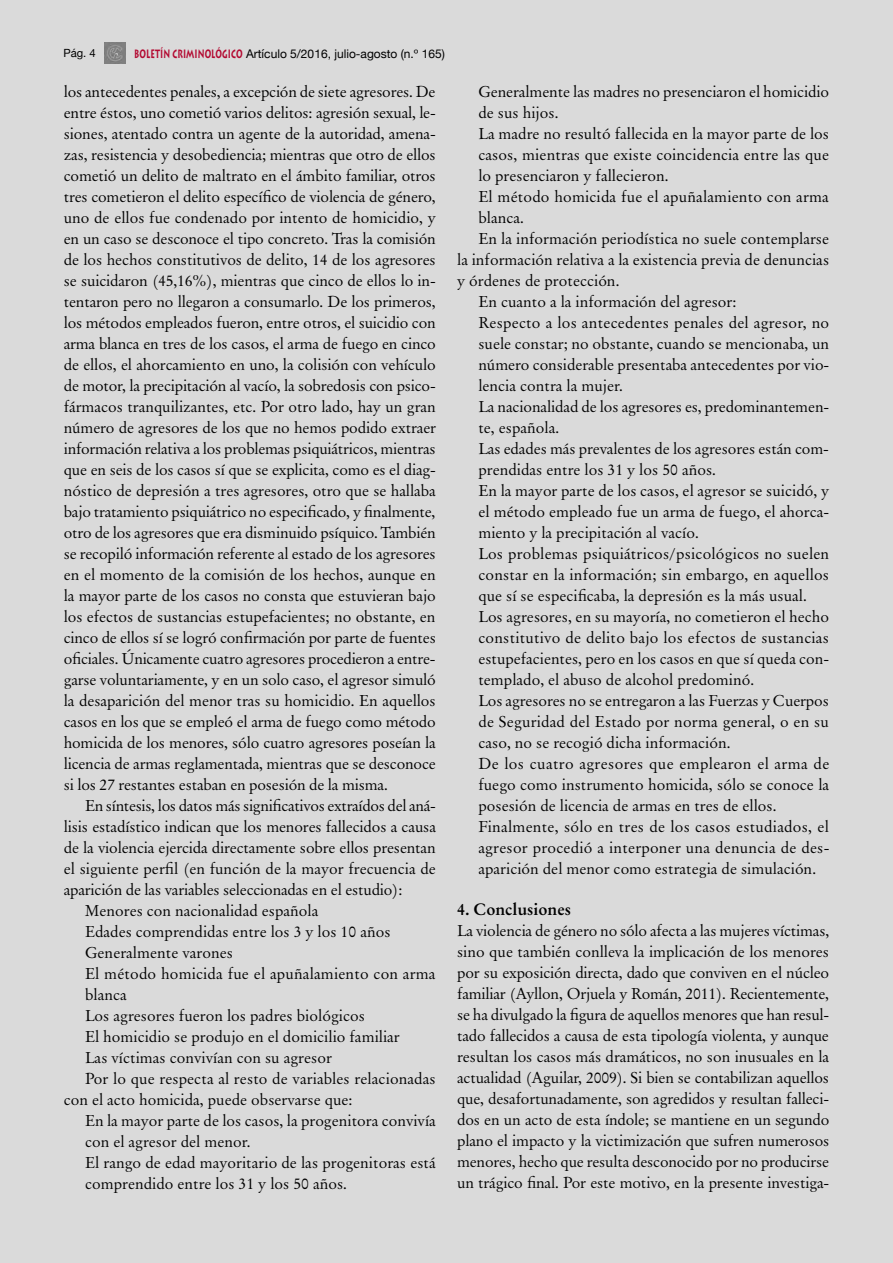
<style>
.page{position:relative;width:893px;height:1263px;background:#dadada}
.page>*{position:absolute;margin:0;border:0;box-sizing:border-box;transform-origin:0 0}
.t1{font:700 16.5px "Original Garamond BT";color:#000}
.t2{font:15.75px/21px "Original Garamond BT";color:#000;text-align:justify}
.t3{font:15.75px "Original Garamond BT";letter-spacing:-.025em;color:#000}
.t4{font:15.75px "Original Garamond BT";letter-spacing:.02em;color:#000}
.t5{font:12px "Helvetica Neue";color:#000}
.t6{font:11.25px "Helvetica Neue";color:#000}
.s1{font-family:"Lithos";font-weight:700;color:#b30931}
</style>
<div class="page">
<img style="left:105px;top:43px;width:21px;height:21px">
<p class="t6" style="left:63px;top:47px;width:34px">Pág. 4</p>
<p class="t5" style="left:134px;top:46px;width:312px"><span class="s1">BOLETÍN CRIMINOLÓGICO</span> Artículo 5/2016, julio-agosto (n.º 165)</p>
<p class="t2" style="left:64px;top:81px;width:374px">los antecedentes penales, a excepción de siete agresores. De entre éstos, uno cometió varios delitos: agresión sexual, le&shy;siones, atentado contra un agente de la autoridad, amena&shy;zas, resistencia y desobediencia; mientras que otro de ellos cometió un delito de maltrato en el ámbito familiar, otros tres cometieron el delito específico de violencia de género, uno de ellos fue condenado por intento de homicidio, y en un caso se desconoce el tipo concreto. Tras la comisión de los hechos constitutivos de delito, 14 de los agresores se suicidaron (45,16%), mientras que cinco de ellos lo in&shy;tentaron pero no llegaron a consumarlo. De los primeros, los métodos empleados fueron, entre otros, el suicidio con arma blanca en tres de los casos, el arma de fuego en cinco de ellos, el ahorcamiento en uno, la colisión con vehículo de motor, la precipitación al vacío, la sobredosis con psico&shy;fármacos tranquilizantes, etc. Por otro lado, hay un gran número de agresores de los que no hemos podido extraer información relativa a los problemas psiquiátricos, mientras que en seis de los casos sí que se explicita, como es el diag&shy;nóstico de depresión a tres agresores, otro que se hallaba bajo tratamiento psiquiátrico no especificado, y finalmente, otro de los agresores que era disminuido psíquico. También se recopiló información referente al estado de los agresores en el momento de la comisión de los hechos, aunque en la mayor parte de los casos no consta que estuvieran bajo los efectos de sustancias estupefacientes; no obstante, en cinco de ellos sí se logró confirmación por parte de fuentes oficiales. Únicamente cuatro agresores procedieron a entre&shy;garse voluntariamente, y en un solo caso, el agresor simuló la desaparición del menor tras su homicidio. En aquellos casos en los que se empleó el arma de fuego como método homicida de los menores, sólo cuatro agresores poseían la licencia de armas reglamentada, mientras que se desconoce si los 27 restantes estaban en posesión de la misma.</p>
<p class="t3" style="left:85px;top:796px;width:352px">En síntesis, los datos más significativos extraídos del aná-</p>
<p class="t2" style="left:64px;top:816px;width:374px">lisis estadístico indican que los menores fallecidos a causa</p>
<p class="t2" style="left:64px;top:837px;width:373px">de la violencia ejercida directamente sobre ellos presentan</p>
<p class="t2" style="left:64px;top:858px;width:374px">el siguiente perfil (en función de la mayor frecuencia de</p>
<p class="t2" style="left:64px;top:879px;width:340px">aparición de las variables seleccionadas en el estudio):</p>
<p class="t2" style="left:85px;top:900px;width:235px">Menores con nacionalidad española</p>
<p class="t2" style="left:85px;top:921px;width:307px">Edades comprendidas entre los 3 y los 10 años</p>
<p class="t2" style="left:85px;top:942px;width:149px">Generalmente varones</p>
<p class="t2" style="left:85px;top:963px;width:352px">El método homicida fue el apuñalamiento con arma</p>
<p class="t2" style="left:85px;top:984px;width:43px">blanca</p>
<p class="t2" style="left:85px;top:1005px;width:281px">Los agresores fueron los padres biológicos</p>
<p class="t2" style="left:85px;top:1026px;width:316px">El homicidio se produjo en el domicilio familiar</p>
<p class="t2" style="left:85px;top:1047px;width:248px">Las víctimas convivían con su agresor</p>
<p class="t2" style="left:85px;top:1068px;width:352px">Por lo que respecta al resto de variables relacionadas</p>
<p class="t2" style="left:64px;top:1089px;width:291px">con el acto homicida, puede observarse que:</p>
<p class="t2" style="left:85px;top:1110px;width:352px">En la mayor parte de los casos, la progenitora convivía</p>
<p class="t2" style="left:85px;top:1131px;width:167px">con el agresor del menor.</p>
<p class="t2" style="left:85px;top:1152px;width:352px">El rango de edad mayoritario de las progenitoras está</p>
<p class="t2" style="left:85px;top:1173px;width:264px">comprendido entre los 31 y los 50 años.</p>
<p class="t2" style="left:478px;top:81px;width:352px">Generalmente las madres no presenciaron el homicidio</p>
<p class="t2" style="left:478px;top:102px;width:82px">de sus hijos.</p>
<p class="t2" style="left:478px;top:123px;width:352px">La madre no resultó fallecida en la mayor parte de los</p>
<p class="t2" style="left:478px;top:144px;width:352px">casos, mientras que existe coincidencia entre las que</p>
<p class="t2" style="left:478px;top:165px;width:192px">lo presenciaron y fallecieron.</p>
<p class="t2" style="left:478px;top:186px;width:352px">El método homicida fue el apuñalamiento con arma</p>
<p class="t2" style="left:478px;top:207px;width:47px">blanca.</p>
<p class="t2" style="left:478px;top:228px;width:352px">En la información periodística no suele contemplarse</p>
<p class="t2" style="left:457px;top:249px;width:374px">la información relativa a la existencia previa de denuncias</p>
<p class="t2" style="left:457px;top:270px;width:164px">y órdenes de protección.</p>
<p class="t2" style="left:478px;top:291px;width:260px">En cuanto a la información del agresor:</p>
<p class="t2" style="left:478px;top:312px;width:352px">Respecto a los antecedentes penales del agresor, no</p>
<p class="t2" style="left:478px;top:333px;width:352px">suele constar; no obstante, cuando se mencionaba, un</p>
<p class="t2" style="left:478px;top:354px;width:352px">número considerable presentaba antecedentes por vio-</p>
<p class="t2" style="left:478px;top:375px;width:146px">lencia contra la mujer.</p>
<p class="t2" style="left:478px;top:396px;width:352px">La nacionalidad de los agresores es, predominantemen-</p>
<p class="t2" style="left:478px;top:417px;width:83px">te, española.</p>
<p class="t2" style="left:478px;top:438px;width:352px">Las edades más prevalentes de los agresores están com-</p>
<p class="t2" style="left:478px;top:459px;width:239px">prendidas entre los 31 y los 50 años.</p>
<p class="t2" style="left:478px;top:480px;width:352px">En la mayor parte de los casos, el agresor se suicidó, y</p>
<p class="t2" style="left:478px;top:501px;width:352px">el método empleado fue un arma de fuego, el ahorca-</p>
<p class="t2" style="left:478px;top:522px;width:222px">miento y la precipitación al vacío.</p>
<p class="t2" style="left:478px;top:543px;width:352px">Los problemas psiquiátricos/psicológicos no suelen</p>
<p class="t2" style="left:478px;top:564px;width:352px">constar en la información; sin embargo, en aquellos</p>
<p class="t2" style="left:478px;top:585px;width:330px">que sí se especificaba, la depresión es la más usual.</p>
<p class="t2" style="left:478px;top:606px;width:352px">Los agresores, en su mayoría, no cometieron el hecho</p>
<p class="t2" style="left:478px;top:627px;width:352px">constitutivo de delito bajo los efectos de sustancias</p>
<p class="t2" style="left:478px;top:648px;width:352px">estupefacientes, pero en los casos en que sí queda con-</p>
<p class="t2" style="left:478px;top:669px;width:277px">templado, el abuso de alcohol predominó.</p>
<p class="t2" style="left:478px;top:690px;width:352px">Los agresores no se entregaron a las Fuerzas y Cuerpos</p>
<p class="t2" style="left:478px;top:711px;width:352px">de Seguridad del Estado por norma general, o en su</p>
<p class="t2" style="left:478px;top:732px;width:254px">caso, no se recogió dicha información.</p>
<p class="t4" style="left:478px;top:754px;width:352px">De los cuatro agresores que emplearon el arma de</p>
<p class="t2" style="left:478px;top:774px;width:352px">fuego como instrumento homicida, sólo se conoce la</p>
<p class="t2" style="left:478px;top:795px;width:300px">posesión de licencia de armas en tres de ellos.</p>
<p class="t2" style="left:478px;top:816px;width:352px">Finalmente, sólo en tres de los casos estudiados, el</p>
<p class="t2" style="left:478px;top:837px;width:353px">agresor procedió a interponer una denuncia de des-</p>
<p class="t2" style="left:478px;top:858px;width:339px">aparición del menor como estrategia de simulación.</p>
<p class="t1" style="left:457px;top:899px;width:116px">4. Conclusiones</p>
<p class="t2" style="left:457px;top:920px;width:374px">La violencia de género no sólo afecta a las mujeres víctimas, sino que también conlleva la implicación de los menores por su exposición directa, dado que conviven en el núcleo familiar (Ayllon, Orjuela y Román, 2011). Recientemente, se ha divulgado la figura de aquellos menores que han resul&shy;tado fallecidos a causa de esta tipología violenta, y aunque resultan los casos más dramáticos, no son inusuales en la actualidad (Aguilar, 2009). Si bien se contabilizan aquellos que, desafortunadamente, son agredidos y resultan falleci&shy;dos en un acto de esta índole; se mantiene en un segundo plano el impacto y la victimización que sufren numerosos menores, hecho que resulta desconocido por no producirse un trágico final. Por este motivo, en la presente investiga-</p>
</div>
